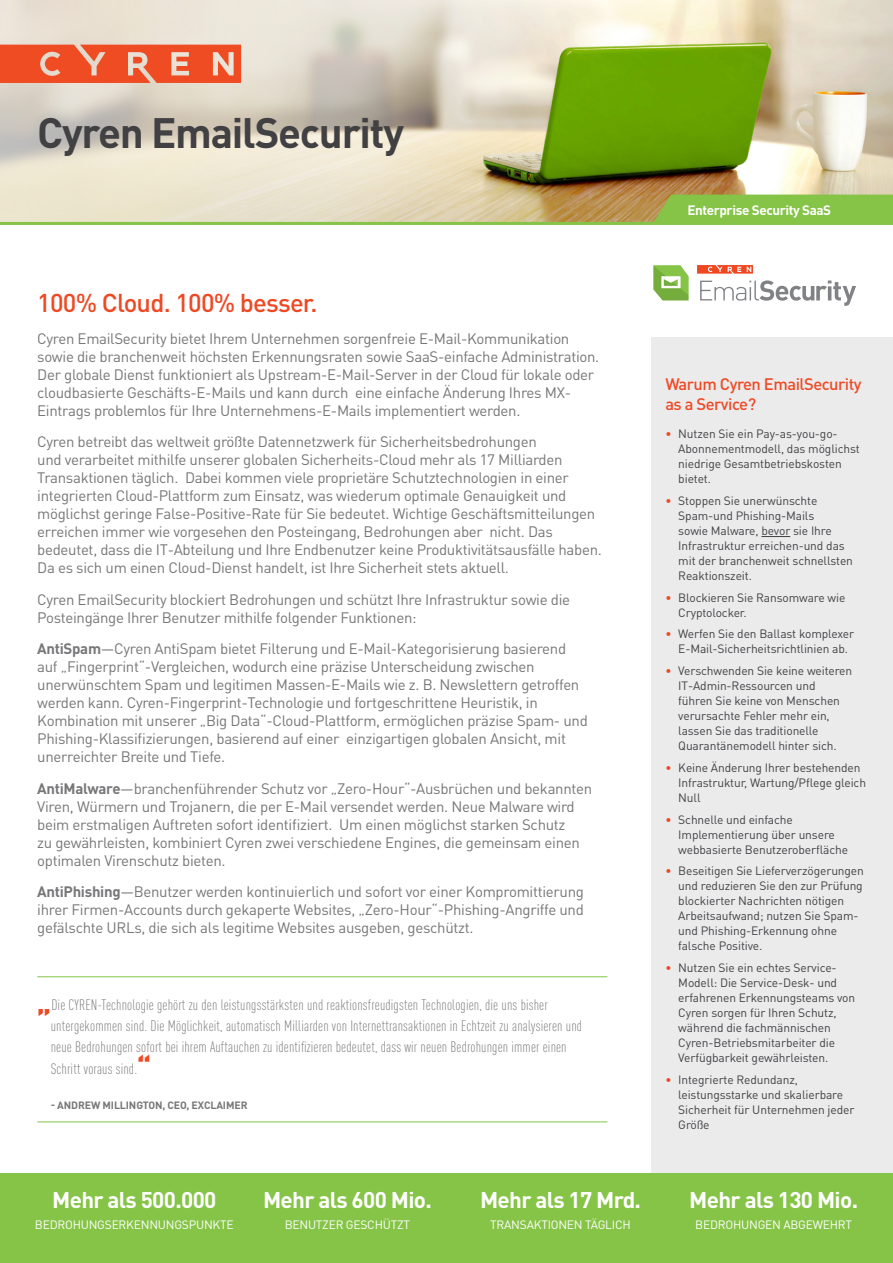
<style>
.page{position:relative;width:893px;height:1263px;background:#fff}
.page>*{position:absolute;margin:0;border:0;box-sizing:border-box;transform-origin:0 0}
.t1{font:700 42px "DINOT";letter-spacing:-.03em;color:#414042}
.t2{font:500 25.5px "DINOT";letter-spacing:-.03em;color:#ef4924}
.t3{font:700 22.5px "DINOT";letter-spacing:-.03em;color:#fff}
.t4{font:500 16.5px/19.5px "DINOT";letter-spacing:-.03em;color:#ef4924}
.t5{font:15px/18px "DINOT";letter-spacing:-.02em;color:#777678}
.t6{font:300 condensed 15px/21px "DINOT";letter-spacing:.01em;color:#777678}
.t7{font:700 13.5px "DINOT";letter-spacing:-.03em;color:#fff}
.t8{font:12px/15px "DINOT";letter-spacing:-.01em;color:#414042}
.t9{font:12px "DINOT";letter-spacing:-.02em;color:#fff}
.t10{font:700 10.5px "DINOT";letter-spacing:-.01em;color:#777678}
.s1{font-weight:700}
.s2{font-weight:900;font-stretch:normal;font-size:27px;color:#ef4924}
.s3{font-weight:500;color:#ef4924}
</style>
<div class="page">
<div style="left:0;top:1238px;width:893px;height:25px;background:#85c446"></div>
<img style="left:533px;top:0;width:360px;height:222px">
<svg style="left:0;top:0;width:533px;height:222px;background:#e0d8c6"></svg>
<div style="left:652px;top:337px;width:241px;height:842px;background:#ebebec"></div>
<svg style="left:761px;top:536px;width:29px;height:1px"></svg>
<svg style="left:0;top:45px;width:241px;height:38px;background:#ee623e"></svg>
<hr style="left:37px;top:976px;width:570px;height:1px;background:#85c446">
<hr style="left:37px;top:1121px;width:570px;height:1px;background:#85c446">
<hr style="left:0;top:222px;width:893px;height:3px;background:#85c446">
<svg style="left:700px;top:280px;width:156px;height:26px"></svg>
<svg style="left:697px;top:265px;width:56px;height:9px"></svg>
<svg style="left:653px;top:265px;width:36px;height:35px"></svg>
<div style="left:653px;top:195px;width:240px;height:27px;background:#85c446"></div>
<div style="left:0;top:1173px;width:893px;height:74px;background:#85c446"></div>
<h1 class="t1" style="left:37px;top:104px;width:368px">Cyren EmailSecurity</h1>
<p class="t7" style="left:687px;top:201px;width:145px">Enterprise Security SaaS</p>
<h2 class="t2" style="left:37px;top:285px;width:282px">100% Cloud. 100% besser.</h2>
<p class="t5" style="left:37px;top:328px;width:564px">Cyren EmailSecurity bietet Ihrem Unternehmen sorgenfreie E-Mail-Kommunikation sowie die branchenweit höchsten Erkennungsraten sowie SaaS-einfache Administration.<br>Der globale Dienst funktioniert als Upstream-E-Mail-Server in der Cloud für lokale oder cloudbasierte Geschäfts-E-Mails und kann durch eine einfache Änderung Ihres MX-Eintrags problemlos für Ihre Unternehmens-E-Mails implementiert werden.</p>
<p class="t5" style="left:37px;top:432px;width:566px">Cyren betreibt das weltweit größte Datennetzwerk für Sicherheitsbedrohungen<br>und verarbeitet mithilfe unserer globalen Sicherheits-Cloud mehr als 17 Milliarden Transaktionen täglich. Dabei kommen viele proprietäre Schutztechnologien in einer integrierten Cloud-Plattform zum Einsatz, was wiederum optimale Genauigkeit und möglichst geringe False-Positive-Rate für Sie bedeutet. Wichtige Geschäftsmitteilungen erreichen immer wie vorgesehen den Posteingang, Bedrohungen aber nicht. Das bedeutet, dass die IT-Abteilung und Ihre Endbenutzer keine Produktivitätsausfälle haben.<br>Da es sich um einen Cloud-Dienst handelt, ist Ihre Sicherheit stets aktuell.</p>
<p class="t5" style="left:37px;top:589px;width:534px">Cyren EmailSecurity blockiert Bedrohungen und schützt Ihre Infrastruktur sowie die<br>Posteingänge Ihrer Benutzer mithilfe folgender Funktionen:</p>
<p class="t5" style="left:37px;top:639px;width:552px"><span class="s1">AntiSpam</span>—Cyren AntiSpam bietet Filterung und E-Mail-Kategorisierung basierend auf „Fingerprint“-Vergleichen, wodurch eine präzise Unterscheidung zwischen unerwünschtem Spam und legitimen Massen-E-Mails wie z. B. Newslettern getroffen werden kann. Cyren-Fingerprint-Technologie und fortgeschrittene Heuristik, in Kombination mit unserer „Big Data“-Cloud-Plattform, ermöglichen präzise Spam- und Phishing-Klassifizierungen, basierend auf einer einzigartigen globalen Ansicht, mit unerreichter Breite und Tiefe.</p>
<p class="t5" style="left:37px;top:778px;width:556px"><span class="s1">AntiMalware</span>—branchenführender Schutz vor „Zero-Hour“-Ausbrüchen und bekannten Viren, Würmern und Trojanern, die per E-Mail versendet werden. Neue Malware wird beim erstmaligen Auftreten sofort identifiziert. Um einen möglichst starken Schutz<br>zu gewährleisten, kombiniert Cyren zwei verschiedene Engines, die gemeinsam einen optimalen Virenschutz bieten.</p>
<p class="t5" style="left:37px;top:882px;width:548px;text-align:justify"><span class="s1">AntiPhishing</span>—Benutzer werden kontinuierlich und sofort vor einer Kompromittierung ihrer Firmen-Accounts durch gekaperte Websites, „Zero-Hour“-Phishing-Angriffe und gefälschte URLs, die sich als legitime Websites ausgeben, geschützt.</p>
<p class="t6" style="left:51px;top:994px;width:533px;text-indent:-14px"><span class="s2">„</span>Die CYREN-Technologie gehört zu den leistungsstärksten und reaktionsfreudigsten Technologien, die uns bisher untergekommen sind. Die Möglichkeit, automatisch Milliarden von Internettransaktionen in Echtzeit zu analysieren und neue Bedrohungen sofort bei ihrem Auftauchen zu identifizieren bedeutet, dass wir neuen Bedrohungen immer einen</p>
<p class="t6" style="left:51px;top:1058px;width:102px">Schritt voraus sind.<span class="s2">“</span></p>
<p class="t10" style="left:51px;top:1098px;width:198px">- ANDREW MILLINGTON, CEO, EXCLAIMER</p>
<h3 class="t3" style="left:52px;top:1185px;width:166px">Mehr als 500.000</h3>
<p class="t9" style="left:35px;top:1216px;width:200px">BEDROHUNGSERKENNUNGSPUNKTE</p>
<h3 class="t3" style="left:263px;top:1185px;width:170px">Mehr als 600 Mio.</h3>
<p class="t9" style="left:285px;top:1216px;width:127px">BENUTZER GESCHÜTZT</p>
<h3 class="t3" style="left:480px;top:1185px;width:163px">Mehr als 17 Mrd.</h3>
<p class="t9" style="left:490px;top:1216px;width:142px">TRANSAKTIONEN TÄGLICH</p>
<p class="t4" style="left:665px;top:374px;width:198px">Warum Cyren EmailSecurity as a Service?</p>
<p class="t8" style="left:678px;top:426px;width:183px;text-indent:-13px"><span class="s3">•</span> Nutzen Sie ein Pay-as-you-go-<br>Abonnementmodell, das möglichst niedrige Gesamtbetriebskosten bietet.</p>
<p class="t8" style="left:678px;top:493px;width:176px;text-indent:-13px"><span class="s3">•</span> Stoppen Sie unerwünschte<br>Spam-und Phishing-Mails<br>sowie Malware, bevor sie Ihre<br>Infrastruktur erreichen-und das mit der branchenweit schnellsten<br>Reaktionszeit.</p>
<p class="t8" style="left:678px;top:589px;width:169px;text-indent:-13px"><span class="s3">•</span> Blockieren Sie Ransomware wie<br>Cryptolocker.</p>
<p class="t8" style="left:665px;top:626px;width:190px;text-align:center"><span class="s3">•</span> Werfen Sie den Ballast komplexer<br>E-Mail-Sicherheitsrichtlinien ab.</p>
<p class="t8" style="left:678px;top:663px;width:175px;text-indent:-13px"><span class="s3">•</span> Verschwenden Sie keine weiteren<br>IT-Admin-Ressourcen und führen Sie keine von Menschen verursachte Fehler mehr ein, lassen Sie das traditionelle<br>Quarantänemodell hinter sich.</p>
<p class="t8" style="left:678px;top:759px;width:189px;text-indent:-13px"><span class="s3">•</span> Keine Änderung Ihrer bestehenden<br>Infrastruktur, Wartung/Pflege gleich<br>Null</p>
<p class="t8" style="left:678px;top:811px;width:171px;text-indent:-13px"><span class="s3">•</span> Schnelle und einfache<br>Implementierung über unsere webbasierte Benutzeroberfläche</p>
<p class="t8" style="left:678px;top:863px;width:187px;text-indent:-13px"><span class="s3">•</span> Beseitigen Sie Lieferverzögerungen und reduzieren Sie den zur Prüfung blockierter Nachrichten nötigen<br>Arbeitsaufwand; nutzen Sie Spam&shy;und Phishing-Erkennung ohne falsche Positive.</p>
<p class="t8" style="left:678px;top:960px;width:178px;text-indent:-13px"><span class="s3">•</span> Nutzen Sie ein echtes Service-<br>Modell: Die Service-Desk- und erfahrenen Erkennungsteams von<br>Cyren sorgen für Ihren Schutz, während die fachmännischen<br>Cyren-Betriebsmitarbeiter die<br>Verfügbarkeit gewährleisten.</p>
<p class="t8" style="left:678px;top:1071px;width:178px;text-indent:-13px"><span class="s3">•</span> Integrierte Redundanz, leistungsstarke und skalierbare<br>Sicherheit für Unternehmen jeder<br>Größe</p>
<h3 class="t3" style="left:689px;top:1185px;width:170px">Mehr als 130 Mio.</h3>
<p class="t9" style="left:695px;top:1216px;width:158px">BEDROHUNGEN ABGEWEHRT</p>
</div>
